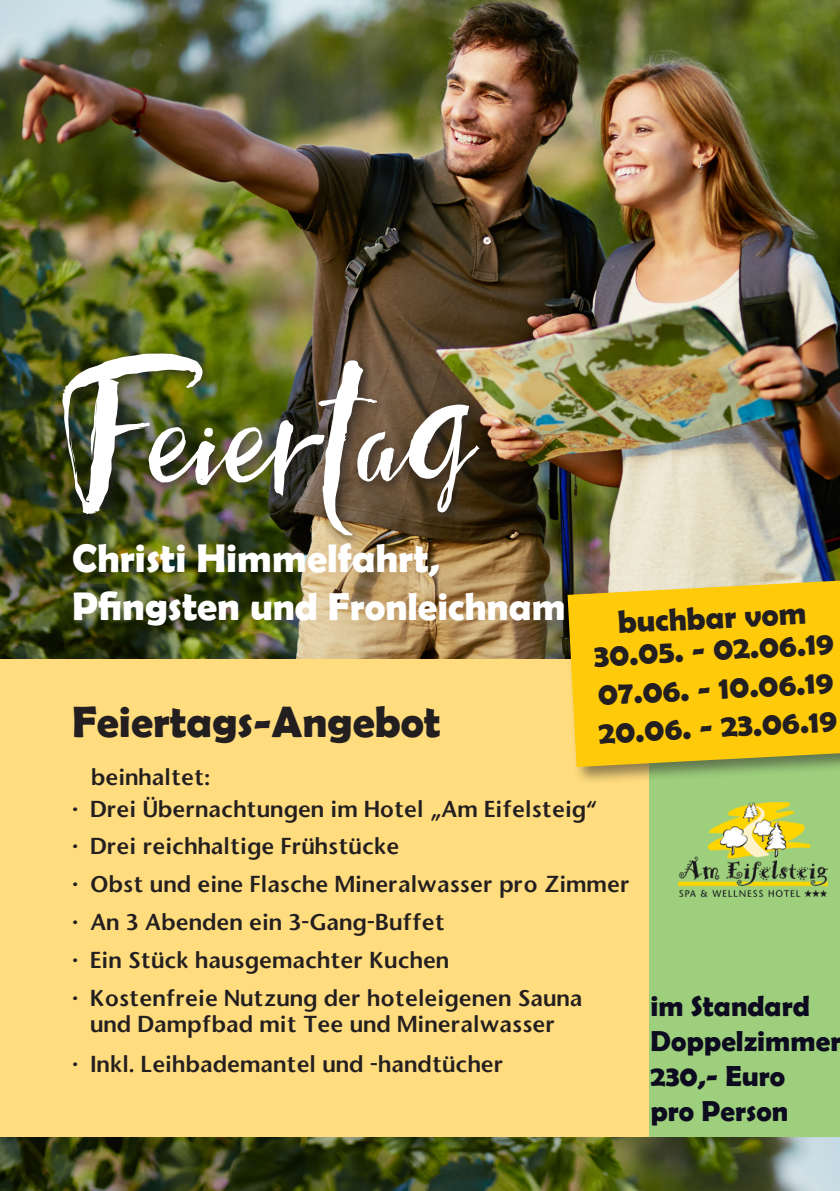
<style>
.page{position:relative;width:840px;height:1191px;background:#fff}
.page>*{position:absolute;margin:0;border:0;box-sizing:border-box;transform-origin:0 0}
.t1{font:700 44px "Berlin Sans FB Demi";color:#231f20}
.t2{font:700 40px "Berlin Sans FB Demi";color:#fff}
.t3{font:700 39px "Berlin Sans FB Demi";color:#fff}
.t4{font:700 32px "Berlin Sans FB Demi";color:#231f20}
.t5{font:700 29px/34.8px "Berlin Sans FB Demi";color:#0d0b1f}
.t6{font:22px/26.4px "Stone Sans Semi Boold";color:#231f20;text-align:center}
.s1{font-size:40px}
</style>
<div class="page">
<img style="left:0;top:1137px;width:839px;height:54px">
<img style="left:0;top:0;width:839px;height:660px">
<div style="left:56px;top:346px;width:436px;height:203px;background:#231f20;opacity:.75"></div>
<img style="left:62px;top:353px;width:417px;height:182px">
<div style="left:0;top:660px;width:839px;height:477px;background:#ffdc7e"></div>
<div style="left:649px;top:684px;width:190px;height:453px;background:#9dcf7c"></div>
<div style="left:565px;top:577px;width:274px;height:209px;background:#231f20;opacity:.5"></div>
<svg style="left:567px;top:580px;width:272px;height:187px;fill:#feca0a"></svg>
<img style="left:678px;top:802px;width:149px;height:94px">
<p class="t2" style="left:72px;top:535px;width:369px">Christi Himmelfahrt,</p>
<p class="t3" style="left:72px;top:584px;width:495px"><span class="s1">Pfingsten</span> und Fronleichnam</p>
<p class="t4" style="left:616px;top:603px;width:190px;rotate:-3deg">buchbar vom</p>
<p class="t4" style="left:592px;top:637px;width:242px;rotate:-3deg">30.05. - 02.06.19</p>
<p class="t4" style="left:596px;top:675px;width:237px;rotate:-3deg">07.06. - 10.06.19</p>
<p class="t4" style="left:597px;top:714px;width:240px;rotate:-3deg">20.06. - 23.06.19</p>
<p class="t1" style="left:72px;top:696px;width:370px">Feiertags-Angebot</p>
<p class="t6" style="left:91px;top:763px;width:121px">beinhaltet:</p>
<p class="t6" style="left:72px;top:795px;width:526px">• Drei Übernachtungen im Hotel „Am Eifelsteig“</p>
<p class="t6" style="left:72px;top:833px;width:329px">• Drei reichhaltige Frühstücke</p>
<p class="t6" style="left:72px;top:871px;width:559px">• Obst und eine Flasche Mineralwasser pro Zimmer</p>
<p class="t6" style="left:72px;top:908px;width:374px">• An 3 Abenden ein 3-Gang-Buffet</p>
<p class="t6" style="left:72px;top:946px;width:378px">• Ein Stück hausgemachter Kuchen</p>
<p class="t6" style="left:72px;top:984px;width:511px">• Kostenfreie Nutzung der hoteleigenen Sauna und Dampfbad mit Tee und Mineralwasser</p>
<p class="t6" style="left:72px;top:1050px;width:433px">• Inkl. Leihbademantel und -handtücher</p>
<p class="t5" style="left:650px;top:988px;width:192px">im Standard<br>Doppelzimmer</p>
<p class="t5" style="left:650px;top:1058px;width:136px">230,- Euro</p>
<p class="t5" style="left:650px;top:1093px;width:139px">pro Person</p>
</div>
